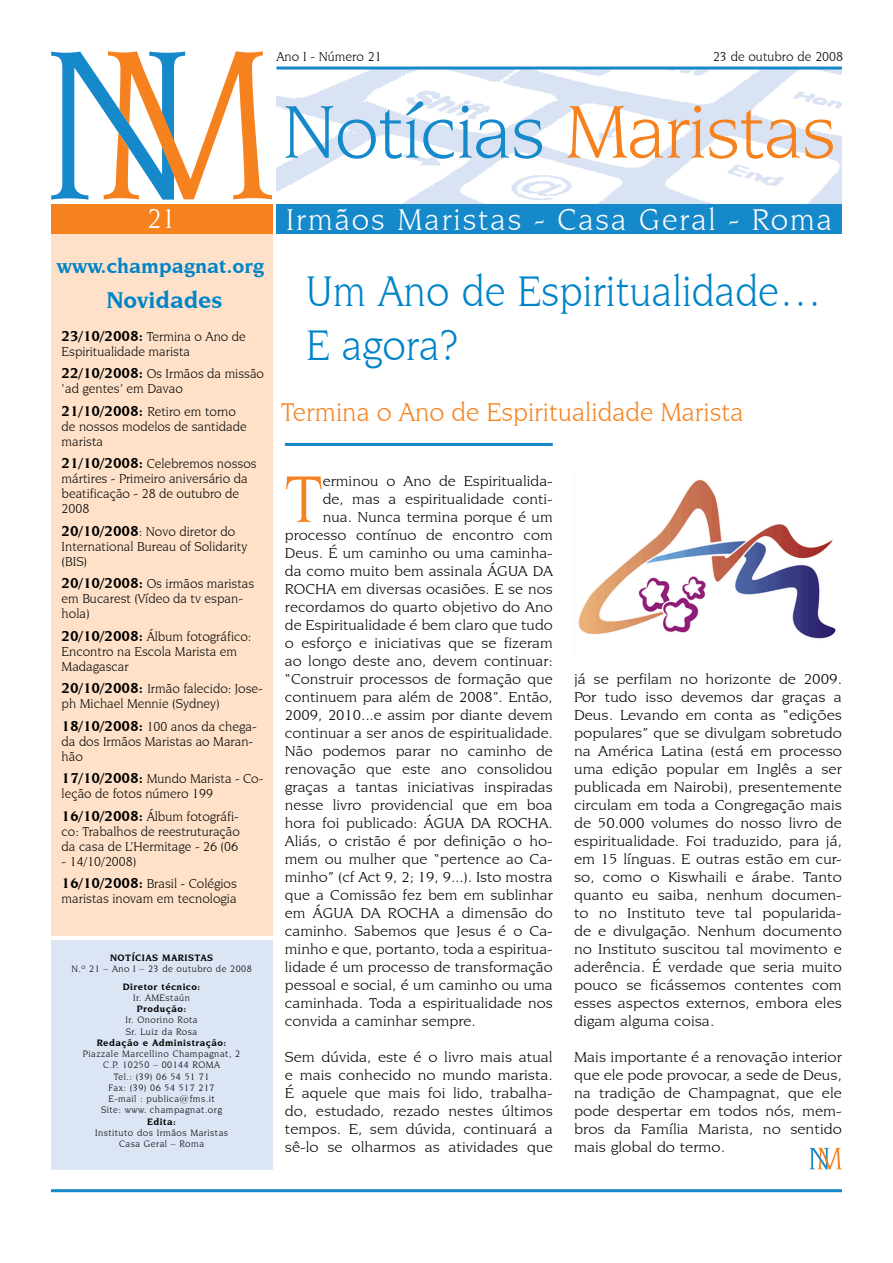
<style>
.page{position:relative;width:893px;height:1263px;background:#fff}
.page>*{position:absolute;margin:0;border:0;box-sizing:border-box;transform-origin:0 0}
.t1{font:79.5px "Novarese IT Cby BT";letter-spacing:-.015em;color:#1689ca}
.t2{font:70.05px "Novarese IT Cby BT";color:#f5821f;scale:1.08 1}
.t3{font:45px/54px "Novarese IT Cby BT";color:#0084c9;scale:.94 1}
.t4{font:31.5px "Novarese IT Cby BT";letter-spacing:.06em;color:#fff}
.t5{font:28.5px "Novarese IT Cby BT";color:#fff}
.t6{font:27px "Novarese IT Cby BT";color:#f5821f}
.t7{font:700 24px "Novarese IT Cby BT";color:#0085ca}
.t8{font:700 21px "Novarese IT Cby BT";color:#0084c9}
.t9{font:15px/18px "Novarese IT Cby BT";color:#000;text-align:justify;scale:1.1 1}
.t10{font:15px "Novarese IT Cby BT";color:#000;scale:1.08 1}
.t11{font:13.5px/15px "Novarese IT Cby BT";color:#000}
.t12{font:9.75px/11.2px "Novarese IT Cby BT";letter-spacing:.05em;color:#000;text-align:center}
.t13{font:700 9.75px "Novarese IT Cby BT";letter-spacing:.05em;color:#000}
.s1{color:#f5821f}
.s2{font-weight:700;font-size:15px}
</style>
<div class="page">
<img style="left:276px;top:70px;width:566px;height:134px">
<hr style="left:276px;top:67px;width:566px;height:3px;background:#1689ca">
<div style="left:276px;top:204px;width:566px;height:30px;background:#1689ca"></div>
<svg style="left:51px;top:51px;width:221px;height:149px"></svg>
<hr style="left:51px;top:1189px;width:791px;height:3px;background:#1689ca">
<div style="left:51px;top:234px;width:221px;height:701px;background:#fee1c8"></div>
<div style="left:51px;top:940px;width:221px;height:229px;background:#dbe5f4"></div>
<div style="left:51px;top:204px;width:221px;height:30px;background:#f5821f"></div>
<svg style="left:810px;top:1148px;width:32px;height:21px"></svg>
<hr style="left:285px;top:443px;width:268px;height:3px;background:#1689ca">
<img style="left:578px;top:479px;width:258px;height:160px">
<p class="t11" style="left:276px;top:49px;width:107px">Ano I - Número 21</p>
<p class="t11" style="left:713px;top:49px;width:132px">23 de outubro de 2008</p>
<h1 class="t1" style="left:282px;top:85px;width:555px">Notícias <span class="s1">Maristas</span></h1>
<h3 class="t5" style="left:147px;top:202px;width:30px">21</h3>
<h3 class="t8" style="left:57px;top:253px;width:209px">www.champagnat.org</h3>
<h3 class="t7" style="left:106px;top:285px;width:118px">Novidades</h3>
<p class="t11" style="left:62px;top:328px;width:186px"><span class="s2">23/10/2008:</span> Termina o Ano de<br>Espiritualidade marista</p>
<p class="t11" style="left:62px;top:366px;width:204px"><span class="s2">22/10/2008:</span> Os Irmãos da missão ‘ad gentes’ em Davao</p>
<p class="t11" style="left:62px;top:403px;width:187px"><span class="s2">21/10/2008:</span> Retiro em torno de nossos modelos de santidade marista</p>
<p class="t11" style="left:62px;top:456px;width:197px"><span class="s2">21/10/2008:</span> Celebremos nossos mártires - Primeiro aniversário da beatificação - 28 de outubro de<br>2008</p>
<p class="t11" style="left:62px;top:523px;width:187px"><span class="s2">20/10/2008</span>: Novo diretor do<br>International Bureau of Solidarity (BIS)</p>
<p class="t11" style="left:62px;top:576px;width:194px"><span class="s2">20/10/2008:</span> Os irmãos maristas em Bucarest (Vídeo da tv espan&shy;hola)</p>
<p class="t11" style="left:62px;top:628px;width:191px"><span class="s2">20/10/2008:</span> Álbum fotográfico:<br>Encontro na Escola Marista em<br>Madagascar</p>
<p class="t11" style="left:62px;top:681px;width:203px"><span class="s2">20/10/2008:</span> Irmão falecido: Jose&shy;ph Michael Mennie (Sydney)</p>
<p class="t11" style="left:62px;top:718px;width:197px"><span class="s2">18/10/2008:</span> 100 anos da chega&shy;da dos Irmãos Maristas ao Maran&shy;hão</p>
<p class="t11" style="left:62px;top:771px;width:203px"><span class="s2">17/10/2008:</span> Mundo Marista - Co&shy;leção de fotos número 199</p>
<p class="t11" style="left:62px;top:808px;width:180px;text-align:justify"><span class="s2">16/10/2008:</span> Álbum fotográfi&shy;co: Trabalhos de reestruturação da casa de L’Hermitage - 26 (06</p>
<p class="t11" style="left:62px;top:850px;width:177px;line-height:22.5px">- 14/10/2008)<br><span class="s2">16/10/2008:</span> Brasil - Colégios</p>
<p class="t11" style="left:62px;top:891px;width:176px">maristas inovam em tecnologia</p>
<p class="t13" style="left:110px;top:952px;width:104px">notíciaS MARISTAS</p>
<p class="t12" style="left:71px;top:963px;width:182px">N.º 21 – Ano I – 23 de outubro de 2008</p>
<p class="t13" style="left:123px;top:980px;width:79px">Diretor técnico:</p>
<p class="t12" style="left:133px;top:992px;width:58px">Ir. AMEstaún</p>
<p class="t13" style="left:137px;top:1003px;width:51px">Produção:</p>
<p class="t12" style="left:125px;top:1014px;width:74px;text-align:left">Ir. Onorino Rota<br>Sr. Luiz da Rosa</p>
<p class="t13" style="left:97px;top:1036px;width:131px">Redação e Administração:</p>
<p class="t12" style="left:83px;top:1048px;width:159px">Piazzale Marcellino Champagnat, 2<br>C.P. 10250 – 00144 ROMA<br>Tel.: (39) 06 54 51 71<br>Fax: (39) 06 54 517 217<br>E-mail : publica@fms.it<br>Site: www. champagnat.org</p>
<p class="t13" style="left:147px;top:1115px;width:30px">Edita:</p>
<p class="t12" style="left:95px;top:1127px;width:135px">Instituto dos Irmãos Maristas<br>Casa Geral – Roma</p>
<h3 class="t4" style="left:286px;top:201px;width:548px">Irmãos Maristas - Casa Geral - Roma</h3>
<h3 class="t3" style="left:306px;top:264px;width:550px">Um Ano de Espiritualidade…<br>E agora?</h3>
<h3 class="t6" style="left:281px;top:396px;width:464px">Termina o Ano de Espiritualidade Marista</h3>
<h2 class="t2" style="left:285px;top:458px;width:37px">T</h2>
<p class="t10" style="left:323px;top:472px;width:214px">erminou o Ano de Espiritualida-</p>
<p class="t10" style="left:323px;top:490px;width:214px">de, mas a espiritualidade conti-</p>
<p class="t10" style="left:323px;top:508px;width:214px">nua. Nunca termina porque é um</p>
<p class="t10" style="left:285px;top:526px;width:250px">processo contínuo de encontro com</p>
<p class="t10" style="left:285px;top:544px;width:250px">Deus. É um caminho ou uma caminha-</p>
<p class="t10" style="left:285px;top:562px;width:250px">da como muito bem assinala ÁGUA DA</p>
<p class="t10" style="left:285px;top:580px;width:250px">ROCHA em diversas ocasiões. E se nos</p>
<p class="t10" style="left:285px;top:598px;width:250px">recordamos do quarto objetivo do Ano</p>
<p class="t10" style="left:285px;top:616px;width:250px">de Espiritualidade é bem claro que tudo</p>
<p class="t10" style="left:285px;top:634px;width:250px">o esforço e iniciativas que se fizeram</p>
<p class="t10" style="left:285px;top:652px;width:250px">ao longo deste ano, devem continuar:</p>
<p class="t10" style="left:285px;top:670px;width:250px">“Construir processos de formação que</p>
<p class="t10" style="left:285px;top:688px;width:250px">continuem para além de 2008”. Então,</p>
<p class="t10" style="left:285px;top:706px;width:250px">2009, 2010...e assim por diante devem</p>
<p class="t10" style="left:285px;top:724px;width:250px">continuar a ser anos de espiritualidade.</p>
<p class="t10" style="left:285px;top:742px;width:250px">Não podemos parar no caminho de</p>
<p class="t10" style="left:285px;top:760px;width:249px">renovação que este ano consolidou</p>
<p class="t10" style="left:285px;top:778px;width:250px">graças a tantas iniciativas inspiradas</p>
<p class="t10" style="left:285px;top:796px;width:250px">nesse livro providencial que em boa</p>
<p class="t10" style="left:285px;top:814px;width:250px">hora foi publicado: ÁGUA DA ROCHA.</p>
<p class="t10" style="left:285px;top:832px;width:250px">Aliás, o cristão é por definição o ho-</p>
<p class="t10" style="left:285px;top:850px;width:250px">mem ou mulher que “pertence ao Ca-</p>
<p class="t10" style="left:285px;top:868px;width:250px">minho” (cf Act 9, 2; 19, 9...). Isto mostra</p>
<p class="t10" style="left:285px;top:886px;width:250px">que a Comissão fez bem em sublinhar</p>
<p class="t10" style="left:285px;top:904px;width:250px">em ÁGUA DA ROCHA a dimensão do</p>
<p class="t10" style="left:285px;top:922px;width:250px">caminho. Sabemos que Jesus é o Ca-</p>
<p class="t10" style="left:285px;top:940px;width:250px">minho e que, portanto, toda a espiritua-</p>
<p class="t10" style="left:285px;top:958px;width:250px">lidade é um processo de transformação</p>
<p class="t10" style="left:285px;top:976px;width:250px">pessoal e social, é um caminho ou uma</p>
<p class="t10" style="left:285px;top:994px;width:250px">caminhada. Toda a espiritualidade nos</p>
<p class="t10" style="left:285px;top:1012px;width:178px">convida a caminhar sempre.</p>
<p class="t9" style="left:285px;top:1048px;width:245px">Sem dúvida, este é o livro mais atual e mais conhecido no mundo marista.<br>É aquele que mais foi lido, trabalha&shy;do, estudado, rezado nestes últimos tempos. E, sem dúvida, continuará a sê-lo se olharmos as atividades que</p>
<p class="t9" style="left:574px;top:670px;width:245px">já se perfilam no horizonte de 2009.<br>Por tudo isso devemos dar graças a Deus. Levando em conta as “edições populares” que se divulgam sobretudo na América Latina (está em processo uma edição popular em Inglês a ser publicada em Nairobi), presentemente circulam em toda a Congregação mais de 50.000 volumes do nosso livro de espiritualidade. Foi traduzido, para já, em 15 línguas. E outras estão em cur&shy;so, como o Kiswhaili e árabe. Tanto quanto eu saiba, nenhum documen&shy;to no Instituto teve tal popularida&shy;de e divulgação. Nenhum documento no Instituto suscitou tal movimento e aderência. É verdade que seria muito pouco se ficássemos contentes com esses aspectos externos, embora eles digam alguma coisa.</p>
<p class="t9" style="left:574px;top:1048px;width:245px">Mais importante é a renovação interior que ele pode provocar, a sede de Deus, na tradição de Champagnat, que ele pode despertar em todos nós, mem&shy;bros da Família Marista, no sentido mais global do termo.</p>
</div>
